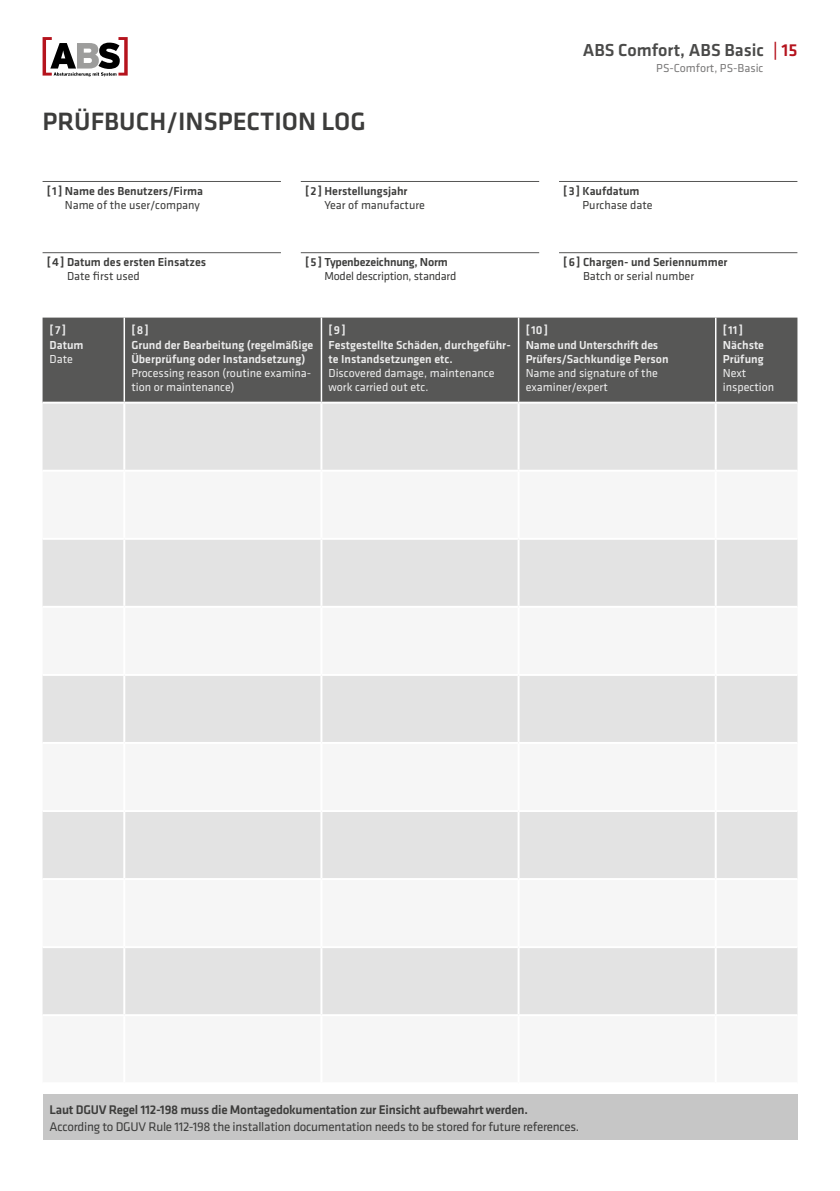
<style>
.page{position:relative;width:840px;height:1191px;background:#fff}
.page>*{position:absolute;margin:0;border:0;box-sizing:border-box;transform-origin:0 0}
.t1{font:500 26px "Klavika Basic";color:#3c3c3b}
.t2{font:500 18px "Klavika Basic";color:#4a4a49}
.t3{font:13px "Klavika Basic";letter-spacing:-.02em;color:#3c3c3b}
.t4{font:500 13px "Klavika Basic";letter-spacing:-.02em;color:#3c3c3b}
.t5{font:500 12px/15.4px "Klavika Basic";color:#ededed}
.t6{font:12px/14px "Klavika Basic";color:#ededed}
.t7{font:500 12px "Klavika Basic";color:#3c3c3b}
.t8{font:12px "Klavika Basic";color:#3c3c3b}
.t9{font:12px "Klavika Basic";letter-spacing:-.02em;color:#3c3c3b}
.t10{font:500 12px "Klavika Basic";letter-spacing:-.02em;color:#3c3c3b}
.t11{font:12px "Klavika Basic";color:#7c7b7b}
.s1{color:#b5131d}
</style>
<div class="page">
<svg style="left:43px;top:37px;width:85px;height:39px"></svg>
<hr style="left:43px;top:181px;width:238px;height:1px;background:#575756">
<hr style="left:300px;top:181px;width:239px;height:1px;background:#575756">
<hr style="left:558px;top:181px;width:239px;height:1px;background:#575756">
<hr style="left:43px;top:252px;width:238px;height:1px;background:#575756">
<hr style="left:300px;top:252px;width:239px;height:1px;background:#575756">
<hr style="left:558px;top:252px;width:239px;height:1px;background:#575756">
<div style="left:43px;top:317px;width:754px;height:85px;background:#575756"></div>
<div style="left:43px;top:404px;width:754px;height:66px;background:#e3e3e3"></div>
<div style="left:43px;top:540px;width:754px;height:66px;background:#e3e3e3"></div>
<div style="left:43px;top:676px;width:754px;height:66px;background:#e3e3e3"></div>
<div style="left:43px;top:812px;width:754px;height:66px;background:#e3e3e3"></div>
<div style="left:43px;top:948px;width:754px;height:66px;background:#e3e3e3"></div>
<hr style="left:123px;top:317px;width:2px;height:85px;background:#fff">
<hr style="left:320px;top:317px;width:2px;height:85px;background:#fff">
<hr style="left:517px;top:317px;width:2px;height:85px;background:#fff">
<hr style="left:714px;top:317px;width:2px;height:85px;background:#fff">
<hr style="left:123px;top:404px;width:2px;height:66px;background:#fff">
<hr style="left:320px;top:404px;width:2px;height:66px;background:#fff">
<hr style="left:517px;top:404px;width:2px;height:66px;background:#fff">
<hr style="left:714px;top:404px;width:2px;height:66px;background:#fff">
<hr style="left:123px;top:540px;width:2px;height:66px;background:#fff">
<hr style="left:320px;top:540px;width:2px;height:66px;background:#fff">
<hr style="left:517px;top:540px;width:2px;height:66px;background:#fff">
<hr style="left:714px;top:540px;width:2px;height:66px;background:#fff">
<hr style="left:123px;top:676px;width:2px;height:66px;background:#fff">
<hr style="left:320px;top:676px;width:2px;height:66px;background:#fff">
<hr style="left:517px;top:676px;width:2px;height:66px;background:#fff">
<hr style="left:714px;top:676px;width:2px;height:66px;background:#fff">
<hr style="left:123px;top:812px;width:2px;height:66px;background:#fff">
<hr style="left:320px;top:812px;width:2px;height:66px;background:#fff">
<hr style="left:517px;top:812px;width:2px;height:66px;background:#fff">
<hr style="left:714px;top:812px;width:2px;height:66px;background:#fff">
<hr style="left:123px;top:948px;width:2px;height:66px;background:#fff">
<hr style="left:320px;top:948px;width:2px;height:66px;background:#fff">
<hr style="left:517px;top:948px;width:2px;height:66px;background:#fff">
<hr style="left:714px;top:948px;width:2px;height:66px;background:#fff">
<div style="left:43px;top:1094px;width:754px;height:46px;background:#c6c6c6"></div>
<h1 class="t1" style="left:43px;top:104px;width:324px">PRÜFBUCH/INSPECTION LOG</h1>
<h2 class="t2" style="left:582px;top:38px;width:216px">ABS Comfort, ABS Basic <span class="s1">| 15</span></h2>
<p class="t11" style="left:656px;top:60px;width:109px">PS-Comfort, PS-Basic</p>
<p class="t7" style="left:47px;top:183px;width:157px">[1] Name des Benutzers/Firma</p>
<p class="t8" style="left:65px;top:197px;width:137px">Name of the user/company</p>
<p class="t7" style="left:305px;top:183px;width:104px">[2] Herstellungsjahr</p>
<p class="t8" style="left:324px;top:197px;width:102px">Year of manufacture</p>
<p class="t7" style="left:563px;top:183px;width:78px">[ 3 ] Kaufdatum</p>
<p class="t8" style="left:582px;top:197px;width:72px">Purchase date</p>
<p class="t7" style="left:47px;top:254px;width:161px">[4] Datum des ersten Einsatzes</p>
<p class="t8" style="left:67px;top:268px;width:74px">Date first used</p>
<p class="t10" style="left:305px;top:254px;width:144px">[5] Typenbezeichnung, Norm</p>
<p class="t9" style="left:324px;top:268px;width:133px">Model description, standard</p>
<p class="t7" style="left:563px;top:254px;width:166px">[6] Chargen- und Seriennummer</p>
<p class="t8" style="left:582px;top:268px;width:112px">Batch or serial number</p>
<p class="t5" style="left:50px;top:322px;width:35px">[7]<br>Datum</p>
<p class="t6" style="left:50px;top:352px;width:25px">Date</p>
<p class="t5" style="left:131px;top:322px;width:183px">[8]<br>Grund der Bearbeitung (regelmäßige</p>
<p class="t5" style="left:131px;top:351px;width:175px">Überprüfung oder Instandsetzung)</p>
<p class="t6" style="left:131px;top:366px;width:181px">Processing reason (routine examina&shy;tion or maintenance)</p>
<p class="t5" style="left:328px;top:322px;width:184px">[9]<br>Festgestellte Schäden, durchgeführ-</p>
<p class="t5" style="left:328px;top:351px;width:126px">te Instandsetzungen etc.</p>
<p class="t6" style="left:328px;top:366px;width:167px">Discovered damage, maintenance work carried out etc.</p>
<p class="t5" style="left:525px;top:322px;width:134px">[10]<br>Name und Unterschrift des</p>
<p class="t5" style="left:525px;top:351px;width:144px">Prüfers/Sachkundige Person</p>
<p class="t6" style="left:525px;top:366px;width:134px">Name and signature of the examiner/expert</p>
<p class="t5" style="left:722px;top:322px;width:43px">[11]<br>Nächste</p>
<p class="t5" style="left:722px;top:351px;width:42px">Prüfung</p>
<p class="t6" style="left:722px;top:366px;width:53px">Next inspection</p>
<p class="t4" style="left:50px;top:1100px;width:479px">Laut DGUV Regel 112-198 muss die Montagedokumentation zur Einsicht aufbewahrt werden.</p>
<p class="t3" style="left:50px;top:1117px;width:531px">According to DGUV Rule 112-198 the installation documentation needs to be stored for future references.</p>
</div>
